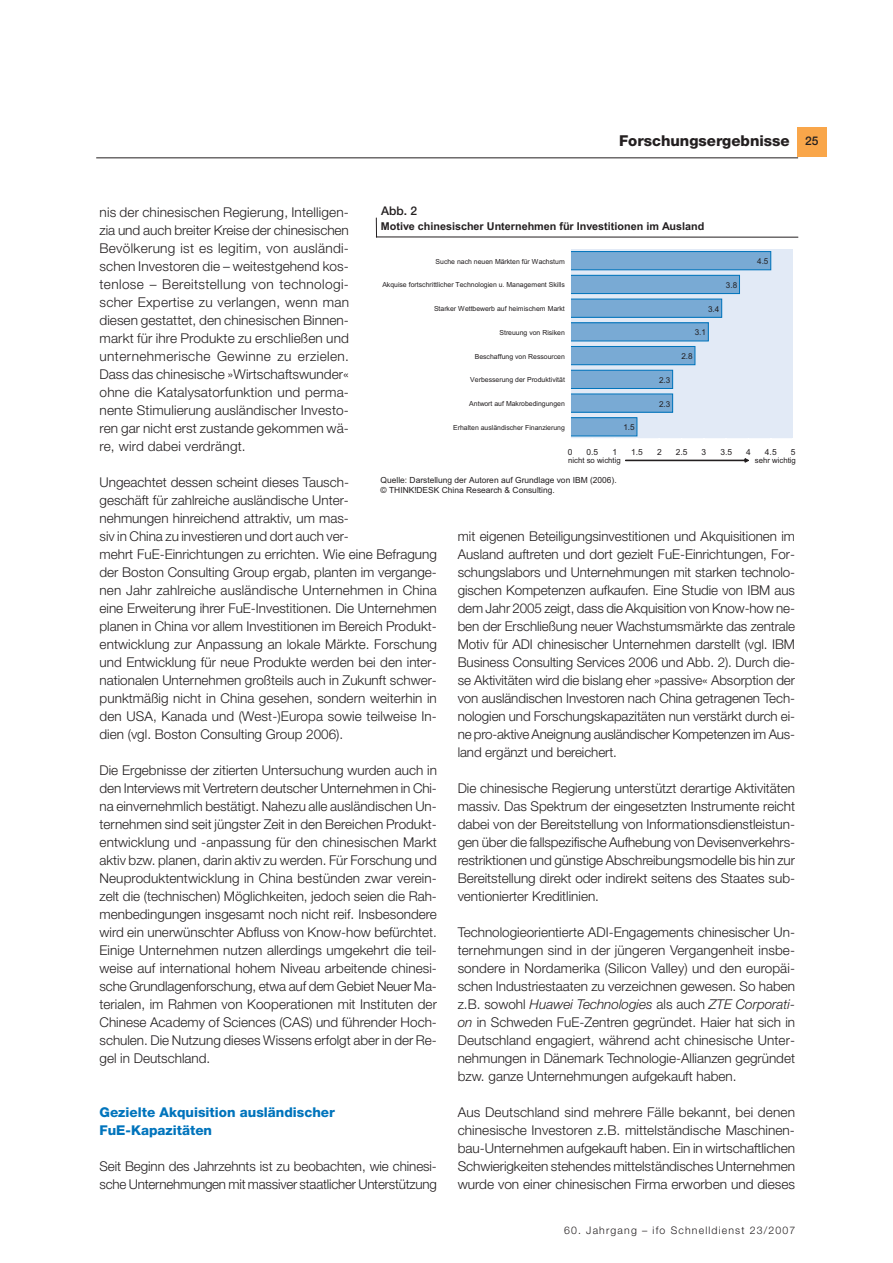
<style>
.page{position:relative;width:893px;height:1263px;background:#fff}
.page>*{position:absolute;margin:0;border:0;box-sizing:border-box;transform-origin:0 0}
.t1{font:800 15px "Helvetica Neue LT Std";color:#231f20}
.t2{font:300 13.5px/18px "Helvetica Neue LT Std";color:#231f20;text-align:justify}
.t3{font:800 13.5px/18px "Helvetica Neue LT Std";color:#0074bc}
.t4{font:500 12px "Helvetica Neue LT Std";color:#231f20}
.t5{font:700 10.8px "Arial";color:#231f20}
.t6{font:300 10.5px "Helvetica Neue LT Std";letter-spacing:.11em;color:#231f20}
.t7{font:8.4px/10.4px "Arial";color:#231f20}
.t8{font:8.1px "Arial";color:#231f20}
.t9{font:7.8px "Arial";color:#231f20}
.t10{font:6.9px "Arial";color:#231f20}
.s1{font-style:italic}
</style>
<div class="page">
<hr style="left:96px;top:157px;width:702px;height:1px;background:#231f20">
<div style="left:796px;top:128px;width:30px;height:29px;background:#f9a64a"></div>
<div style="left:570px;top:249px;width:223px;height:190px;background:#e2eaf6"></div>
<div style="left:570px;top:418px;width:67px;height:18px;background:#79aad4"></div>
<div style="left:570px;top:417px;width:67px;height:19px;border:1px solid #0074bc"></div>
<div style="left:570px;top:394px;width:102px;height:18px;background:#79aad4"></div>
<div style="left:570px;top:394px;width:103px;height:19px;border:1px solid #0074bc"></div>
<div style="left:570px;top:370px;width:102px;height:18px;background:#79aad4"></div>
<div style="left:570px;top:370px;width:103px;height:19px;border:1px solid #0074bc"></div>
<div style="left:570px;top:346px;width:125px;height:19px;background:#79aad4"></div>
<div style="left:570px;top:346px;width:125px;height:19px;border:1px solid #0074bc"></div>
<div style="left:570px;top:323px;width:138px;height:18px;background:#79aad4"></div>
<div style="left:570px;top:323px;width:138px;height:18px;border:1px solid #0074bc"></div>
<div style="left:570px;top:299px;width:151px;height:18px;background:#79aad4"></div>
<div style="left:570px;top:299px;width:152px;height:19px;border:1px solid #0074bc"></div>
<div style="left:570px;top:275px;width:169px;height:19px;background:#79aad4"></div>
<div style="left:570px;top:275px;width:169px;height:19px;border:1px solid #0074bc"></div>
<div style="left:570px;top:252px;width:200px;height:18px;background:#79aad4"></div>
<div style="left:570px;top:251px;width:201px;height:19px;border:1px solid #0074bc"></div>
<hr style="left:570px;top:438px;width:223px;height:1px;background:#fff">
<hr style="left:569px;top:249px;width:2px;height:190px;background:#fff">
<svg style="left:376px;top:218px;width:1px;height:19px"></svg>
<hr style="left:376px;top:237px;width:422px;height:1px;background:#231f20">
<svg style="left:625px;top:458px;width:124px;height:5px"></svg>
<p class="t1" style="left:619px;top:135px;width:172px">Forschungsergebnisse</p>
<p class="t4" style="left:805px;top:136px;width:15px">25</p>
<p class="t4" style="left:381px;top:206px;width:38px">Abb. 2</p>
<p class="t2" style="left:100px;top:204px;width:251px">nis der chinesischen Regierung, Intelligen&shy;zia und auch breiter Kreise der chinesischen Bevölkerung ist es legitim, von ausländi&shy;schen Investoren die – weitestgehend kos&shy;tenlose – Bereitstellung von technologi&shy;scher Expertise zu verlangen, wenn man diesen gestattet, den chinesischen Binnen&shy;markt für ihre Produkte zu erschließen und unternehmerische Gewinne zu erzielen.<br>Dass das chinesische »Wirtschaftswunder« ohne die Katalysatorfunktion und perma&shy;nente Stimulierung ausländischer Investo&shy;ren gar nicht erst zustande gekommen wä&shy;re, wird dabei verdrängt.</p>
<p class="t2" style="left:100px;top:474px;width:339px;text-align:left">Ungeachtet dessen scheint dieses Tausch-<br>geschäft für zahlreiche ausländische Unter-<br>nehmungen hinreichend attraktiv, um mas-<br>siv in China zu investieren und dort auch ver-<br>mehrt FuE-Einrichtungen zu errichten. Wie eine Befragung der Boston Consulting Group ergab, planten im vergange&shy;nen Jahr zahlreiche ausländische Unternehmen in China eine Erweiterung ihrer FuE-Investitionen. Die Unternehmen planen in China vor allem Investitionen im Bereich Produkt&shy;entwicklung zur Anpassung an lokale Märkte. Forschung und Entwicklung für neue Produkte werden bei den inter&shy;nationalen Unternehmen großteils auch in Zukunft schwer&shy;punktmäßig nicht in China gesehen, sondern weiterhin in den USA, Kanada und (West-)Europa sowie teilweise In&shy;dien (vgl. Boston Consulting Group 2006).</p>
<p class="t2" style="left:100px;top:762px;width:339px">Die Ergebnisse der zitierten Untersuchung wurden auch in den Interviews mit Vertretern deutscher Unternehmen in Chi&shy;na einvernehmlich bestätigt. Nahezu alle ausländischen Un&shy;ternehmen sind seit jüngster Zeit in den Bereichen Produkt&shy;entwicklung und -anpassung für den chinesischen Markt aktiv bzw. planen, darin aktiv zu werden. Für Forschung und Neuproduktentwicklung in China bestünden zwar verein&shy;zelt die (technischen) Möglichkeiten, jedoch seien die Rah&shy;menbedingungen insgesamt noch nicht reif. Insbesondere wird ein unerwünschter Abfluss von Know-how befürchtet.<br>Einige Unternehmen nutzen allerdings umgekehrt die teil&shy;weise auf international hohem Niveau arbeitende chinesi&shy;sche Grundlagenforschung, etwa auf dem Gebiet Neuer Ma&shy;terialen, im Rahmen von Kooperationen mit Instituten der Chinese Academy of Sciences (CAS) und führender Hoch&shy;schulen. Die Nutzung dieses Wissens erfolgt aber in der Re&shy;gel in Deutschland.</p>
<p class="t5" style="left:381px;top:222px;width:325px">Motive chinesischer Unternehmen für Investitionen im Ausland</p>
<p class="t8" style="left:757px;top:258px;width:13px">4.5</p>
<p class="t10" style="left:435px;top:259px;width:131px">Suche nach neuen Märkten für Wachstum</p>
<p class="t8" style="left:725px;top:282px;width:13px">3.8</p>
<p class="t10" style="left:382px;top:282px;width:184px">Akquise fortschrittlicher Technologien u. Management Skills</p>
<p class="t8" style="left:708px;top:306px;width:13px">3.4</p>
<p class="t10" style="left:434px;top:306px;width:132px">Starker Wettbewerb auf heimischem Markt</p>
<p class="t8" style="left:694px;top:330px;width:13px">3.1</p>
<p class="t10" style="left:499px;top:330px;width:67px">Streuung von Risiken</p>
<p class="t8" style="left:681px;top:353px;width:13px">2.8</p>
<p class="t10" style="left:475px;top:354px;width:92px">Beschaffung von Ressourcen</p>
<p class="t8" style="left:659px;top:377px;width:13px">2.3</p>
<p class="t10" style="left:470px;top:377px;width:96px">Verbesserung der Produktivität</p>
<p class="t8" style="left:659px;top:401px;width:13px">2.3</p>
<p class="t10" style="left:469px;top:401px;width:97px">Antwort auf Makrobedingungen</p>
<p class="t8" style="left:623px;top:425px;width:13px">1.5</p>
<p class="t10" style="left:453px;top:425px;width:113px">Erhalten ausländischer Finanzierung</p>
<p class="t7" style="left:567px;top:447px;width:6px">0</p>
<p class="t7" style="left:586px;top:447px;width:13px">0.5</p>
<p class="t7" style="left:612px;top:447px;width:6px">1</p>
<p class="t7" style="left:631px;top:447px;width:13px">1.5</p>
<p class="t7" style="left:657px;top:447px;width:6px">2</p>
<p class="t7" style="left:675px;top:447px;width:13px">2.5</p>
<p class="t7" style="left:701px;top:447px;width:6px">3</p>
<p class="t7" style="left:720px;top:447px;width:13px">3.5</p>
<p class="t7" style="left:746px;top:447px;width:6px">4</p>
<p class="t7" style="left:765px;top:447px;width:13px">4.5</p>
<p class="t7" style="left:790px;top:447px;width:6px">5</p>
<p class="t9" style="left:568px;top:457px;width:54px">nicht so wichtig</p>
<p class="t9" style="left:754px;top:457px;width:42px">sehr wichtig</p>
<p class="t7" style="left:380px;top:475px;width:238px">Quelle: Darstellung der Autoren auf Grundlage von IBM (2006). © THINK!DESK China Research &amp; Consulting.</p>
<p class="t2" style="left:457px;top:529px;width:339px">mit eigenen Beteiligungsinvestitionen und Akquisitionen im Ausland auftreten und dort gezielt FuE-Einrichtungen, For&shy;schungslabors und Unternehmungen mit starken technolo&shy;gischen Kompetenzen aufkaufen. Eine Studie von IBM aus dem Jahr 2005 zeigt, dass die Akquisition von Know-how ne&shy;ben der Erschließung neuer Wachstumsmärkte das zentrale Motiv für ADI chinesischer Unternehmen darstellt (vgl. IBM Business Consulting Services 2006 und Abb. 2). Durch die&shy;se Aktivitäten wird die bislang eher »passive« Absorption der von ausländischen Investoren nach China getragenen Tech&shy;nologien und Forschungskapazitäten nun verstärkt durch ei&shy;ne pro-aktive Aneignung ausländischer Kompetenzen im Aus&shy;land ergänzt und bereichert.</p>
<p class="t2" style="left:457px;top:781px;width:339px">Die chinesische Regierung unterstützt derartige Aktivitäten massiv. Das Spektrum der eingesetzten Instrumente reicht dabei von der Bereitstellung von Informationsdienstleistun&shy;gen über die fallspezifische Aufhebung von Devisenverkehrs&shy;restriktionen und günstige Abschreibungsmodelle bis hin zur Bereitstellung direkt oder indirekt seitens des Staates sub&shy;ventionierter Kreditlinien.</p>
<p class="t2" style="left:457px;top:925px;width:339px">Technologieorientierte ADI-Engagements chinesischer Un&shy;ternehmungen sind in der jüngeren Vergangenheit insbe&shy;sondere in Nordamerika (Silicon Valley) und den europäi&shy;schen Industriestaaten zu verzeichnen gewesen. So haben z.B. sowohl <span class="s1">Huawei Technologies</span> als auch <span class="s1">ZTE Corporati&shy;on</span> in Schweden FuE-Zentren gegründet. Haier hat sich in Deutschland engagiert, während acht chinesische Unter&shy;nehmungen in Dänemark Technologie-Allianzen gegründet bzw. ganze Unternehmungen aufgekauft haben.</p>
<p class="t2" style="left:457px;top:1105px;width:339px">Aus Deutschland sind mehrere Fälle bekannt, bei denen chinesische Investoren z.B. mittelständische Maschinen&shy;bau-Unternehmen aufgekauft haben. Ein in wirtschaftlichen Schwierigkeiten stehendes mittelständisches Unternehmen wurde von einer chinesischen Firma erworben und dieses</p>
<p class="t3" style="left:100px;top:1104px;width:237px">Gezielte Akquisition ausländischer<br>FuE-Kapazitäten</p>
<p class="t2" style="left:100px;top:1158px;width:339px">Seit Beginn des Jahrzehnts ist zu beobachten, wie chinesi&shy;sche Unternehmungen mit massiver staatlicher Unterstützung</p>
<p class="t6" style="left:564px;top:1227px;width:233px">60. Jahrgang – ifo Schnelldienst 23/2007</p>
</div>
